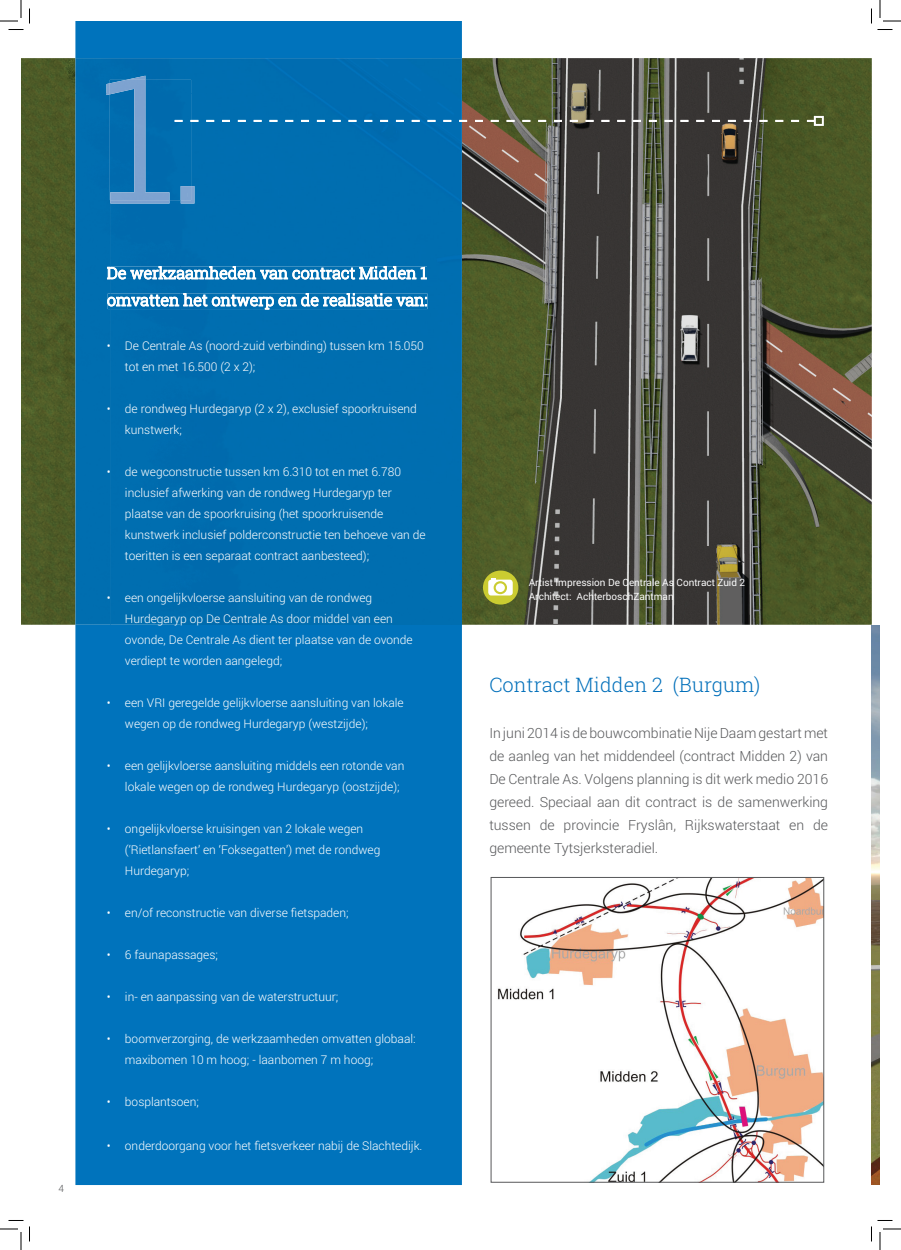
<style>
.page{position:relative;width:901px;height:1250px;background:#fff}
.page>*{position:absolute;margin:0;border:0;box-sizing:border-box;transform-origin:0 0}
.t1{font:300 20px "Roboto Slab";color:#006fba}
.t2{font:300 14px/23px "Roboto";color:#57585a;text-align:justify}
.t3{font:300 12px/21px "Roboto";color:#fff}
.t4{font:10px/14px "Roboto";color:#fff}
.t5{font:300 10px "Roboto";color:#57585a}
</style>
<div class="page">
<img style="left:872px;top:625px;width:8px;height:559px">
<img style="left:21px;top:58px;width:851px;height:567px">
<svg style="left:75px;top:21px;width:387px;height:1164px;background:#0072b9"></svg>
<div style="left:75px;top:58px;width:387px;height:36px;background:#006db0"></div>
<div style="left:75px;top:93px;width:35px;height:532px;background:#006eb0"></div>
<div style="left:181px;top:93px;width:246px;height:200px;background:#006eb0"></div>
<div style="left:110px;top:203px;width:71px;height:422px;background:#006db0"></div>
<div style="left:180px;top:483px;width:282px;height:142px;background:#006eb0"></div>
<svg style="left:206px;top:120px;width:8px;height:2px"></svg>
<svg style="left:222px;top:120px;width:8px;height:2px"></svg>
<svg style="left:238px;top:120px;width:8px;height:2px"></svg>
<svg style="left:254px;top:120px;width:8px;height:2px"></svg>
<svg style="left:269px;top:120px;width:8px;height:2px"></svg>
<svg style="left:285px;top:120px;width:8px;height:2px"></svg>
<svg style="left:301px;top:120px;width:8px;height:2px"></svg>
<svg style="left:317px;top:120px;width:8px;height:2px"></svg>
<svg style="left:333px;top:120px;width:8px;height:2px"></svg>
<svg style="left:349px;top:120px;width:7px;height:2px"></svg>
<svg style="left:364px;top:120px;width:8px;height:2px"></svg>
<svg style="left:380px;top:120px;width:8px;height:2px"></svg>
<svg style="left:396px;top:120px;width:8px;height:2px"></svg>
<svg style="left:412px;top:120px;width:8px;height:2px"></svg>
<svg style="left:428px;top:120px;width:7px;height:2px"></svg>
<svg style="left:443px;top:120px;width:8px;height:2px"></svg>
<svg style="left:459px;top:120px;width:8px;height:2px"></svg>
<svg style="left:475px;top:120px;width:8px;height:2px"></svg>
<svg style="left:491px;top:120px;width:8px;height:2px"></svg>
<svg style="left:507px;top:120px;width:7px;height:2px"></svg>
<svg style="left:522px;top:120px;width:8px;height:2px"></svg>
<svg style="left:538px;top:120px;width:8px;height:2px"></svg>
<svg style="left:554px;top:120px;width:8px;height:2px"></svg>
<svg style="left:570px;top:120px;width:8px;height:2px"></svg>
<svg style="left:586px;top:120px;width:7px;height:2px"></svg>
<svg style="left:601px;top:120px;width:8px;height:2px"></svg>
<svg style="left:617px;top:120px;width:8px;height:2px"></svg>
<svg style="left:633px;top:120px;width:8px;height:2px"></svg>
<svg style="left:649px;top:120px;width:8px;height:2px"></svg>
<svg style="left:665px;top:120px;width:8px;height:2px"></svg>
<svg style="left:680px;top:120px;width:8px;height:2px"></svg>
<svg style="left:696px;top:120px;width:8px;height:2px"></svg>
<svg style="left:712px;top:120px;width:8px;height:2px"></svg>
<svg style="left:728px;top:120px;width:8px;height:2px"></svg>
<svg style="left:744px;top:120px;width:8px;height:2px"></svg>
<svg style="left:759px;top:120px;width:8px;height:2px"></svg>
<svg style="left:775px;top:120px;width:8px;height:2px"></svg>
<svg style="left:791px;top:120px;width:8px;height:2px"></svg>
<svg style="left:807px;top:120px;width:7px;height:2px"></svg>
<div style="left:814px;top:116px;width:10px;height:10px;border:2px solid #fff"></div>
<img style="left:497px;top:879px;width:325px;height:301px">
<div style="left:491px;top:877px;width:333px;height:305px;border:1px solid #57585a"></div>
<svg style="left:107px;top:266px;width:320px;height:13px"></svg>
<svg style="left:107px;top:293px;width:320px;height:16px"></svg>
<img style="left:106px;top:76px;width:88px;height:127px">
<svg style="left:191px;top:120px;width:7px;height:2px"></svg>
<img style="left:110px;top:80px;width:81px;height:120px">
<div style="left:483px;top:570px;width:35px;height:34px;background:#cbcc31;border-radius:50%"></div>
<div style="left:488px;top:579px;width:25px;height:16px;background:#fff;border-radius:3px"></div>
<div style="left:494px;top:581px;width:13px;height:13px;border:2px solid #cbcc31;border-radius:50%"></div>
<svg style="left:0;top:0;width:30px;height:30px"></svg>
<svg style="left:0;top:1220px;width:30px;height:30px"></svg>
<svg style="left:871px;top:0;width:30px;height:30px"></svg>
<svg style="left:871px;top:1220px;width:30px;height:30px"></svg>
<p class="t5" style="left:58px;top:1181px;width:7px">4</p>
<p class="t3" style="left:125px;top:335px;width:300px;text-indent:-18px">• De Centrale As (noord-zuid verbinding) tussen km 15.050 tot en met 16.500 (2 x 2);</p>
<p class="t3" style="left:125px;top:398px;width:293px;text-indent:-18px">• de rondweg Hurdegaryp (2 x 2), exclusief spoorkruisend kunstwerk;</p>
<p class="t3" style="left:125px;top:461px;width:302px;text-indent:-18px">• de wegconstructie tussen km 6.310 tot en met 6.780 inclusief afwerking van de rondweg Hurdegaryp ter plaatse van de spoorkruising (het spoorkruisende kunstwerk inclusief polderconstructie ten behoeve van de toeritten is een separaat contract aanbesteed);</p>
<p class="t3" style="left:125px;top:587px;width:289px;text-indent:-18px">• een ongelijkvloerse aansluiting van de rondweg Hurdegaryp op De Centrale As door middel van een ovonde, De Centrale As dient ter plaatse van de ovonde verdiept te worden aangelegd;</p>
<p class="t3" style="left:125px;top:692px;width:280px;text-indent:-18px">• een VRI geregelde gelijkvloerse aansluiting van lokale wegen op de rondweg Hurdegaryp (westzijde);</p>
<p class="t3" style="left:125px;top:755px;width:281px;text-indent:-18px">• een gelijkvloerse aansluiting middels een rotonde van lokale wegen op de rondweg Hurdegaryp (oostzijde);</p>
<p class="t3" style="left:125px;top:818px;width:257px;text-indent:-18px">• ongelijkvloerse kruisingen van 2 lokale wegen (‘Rietlansfaert’ en ‘Foksegatten’) met de rondweg<br>Hurdegaryp;</p>
<p class="t3" style="left:107px;top:902px;width:243px">• en/of reconstructie van diverse fietspaden;</p>
<p class="t3" style="left:107px;top:944px;width:113px">• 6 faunapassages;</p>
<p class="t3" style="left:107px;top:986px;width:233px">• in- en aanpassing van de waterstructuur;</p>
<p class="t3" style="left:125px;top:1028px;width:292px;text-indent:-18px">• boomverzorging, de werkzaamheden omvatten globaal: maxibomen 10 m hoog; - laanbomen 7 m hoog;</p>
<p class="t3" style="left:107px;top:1091px;width:94px">• bosplantsoen;</p>
<p class="t3" style="left:107px;top:1135px;width:317px">• onderdoorgang voor het fietsverkeer nabij de Slachtedijk.</p>
<p class="t4" style="left:529px;top:575px;width:218px">Artist Impression De Centrale As Contract Zuid 2<br>Architect: AchterboschZantman</p>
<h1 class="t1" style="left:489px;top:670px;width:273px">Contract Midden 2 (Burgum)</h1>
<p class="t2" style="left:489px;top:720px;width:340px">In juni 2014 is de bouwcombinatie Nije Daam gestart met de aanleg van het middendeel (contract Midden 2) van De Centrale As. Volgens planning is dit werk medio 2016 gereed. Speciaal aan dit contract is de samenwerking tussen de provincie Fryslân, Rijkswaterstaat en de gemeente Tytsjerksteradiel.</p>
</div>
